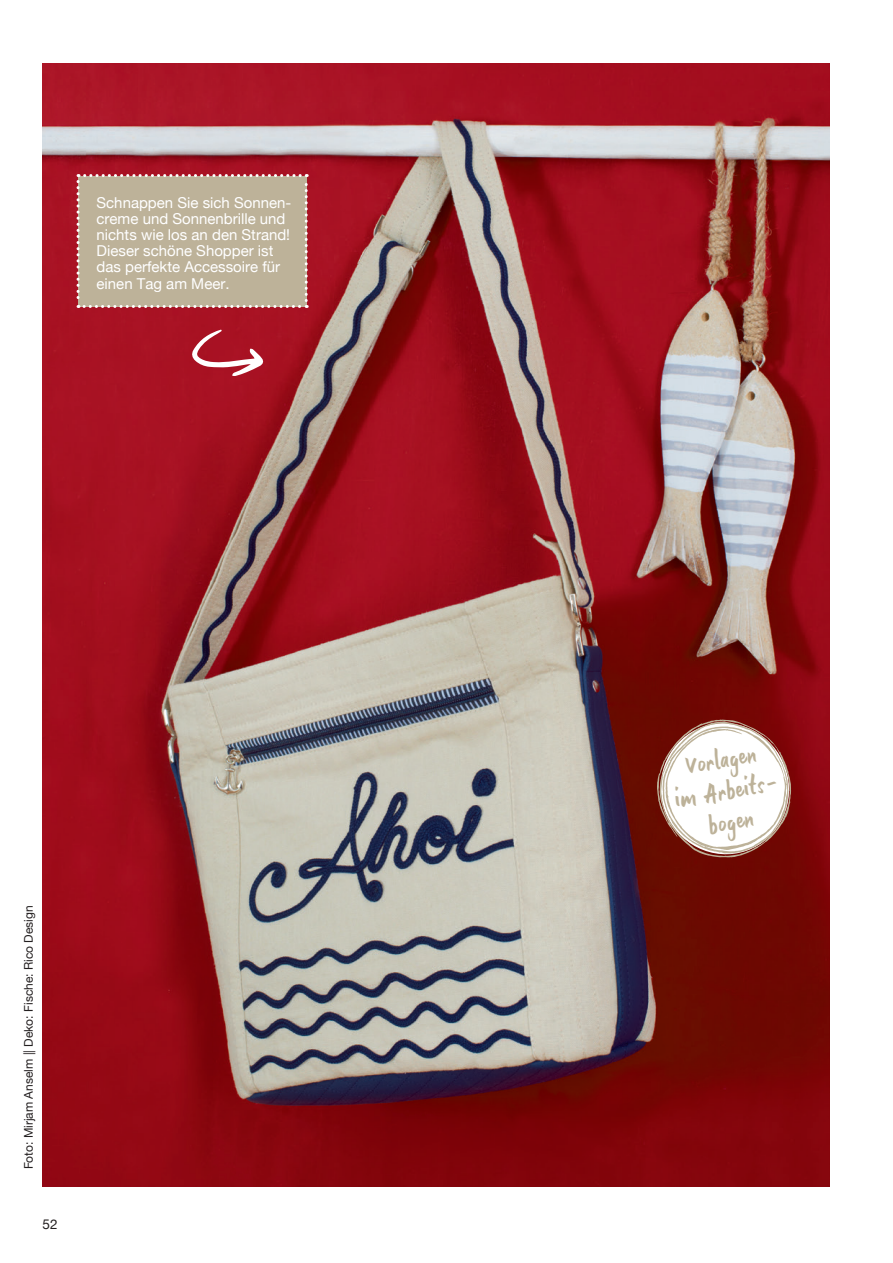
<style>
.page{position:relative;width:893px;height:1263px;background:#fff}
.page>*{position:absolute;margin:0;border:0;box-sizing:border-box;transform-origin:0 0}
.t1{font:28.5px/31.5px "Gultan Bonte";color:#bdb299;text-align:center}
.t2{font:15px/16.2px "Helvetica Neue";color:#fff}
.t3{font:13.5px "Helvetica Neue";color:#231f20}
.t4{font:12px "Helvetica Neue";color:#231f20}
</style>
<div class="page">
<img style="left:42px;top:64px;width:787px;height:1122px">
<svg style="left:652px;top:715px;width:145px;height:147px"></svg>
<div style="left:77px;top:174px;width:231px;height:134px;background:#bdb299"></div>
<svg style="left:191px;top:330px;width:73px;height:46px"></svg>
<p class="t2" style="left:97px;top:195px;width:196px">Schnappen Sie sich Sonnen&shy;creme und Sonnenbrille und nichts wie los an den Strand!<br>Dieser schöne Shopper ist das perfekte Accessoire für einen Tag am Meer.</p>
<p class="t4" style="left:20px;top:1169px;width:265px;rotate:-90deg">Foto: Mirjam Anselm || Deko: Fische: Rico Design</p>
<p class="t3" style="left:43px;top:1214px;width:17px">52</p>
<h1 class="t1" style="left:668px;top:753px;width:105px;rotate:-9deg">Vorlagen<br>im Arbeits&shy;bogen</h1>
</div>
